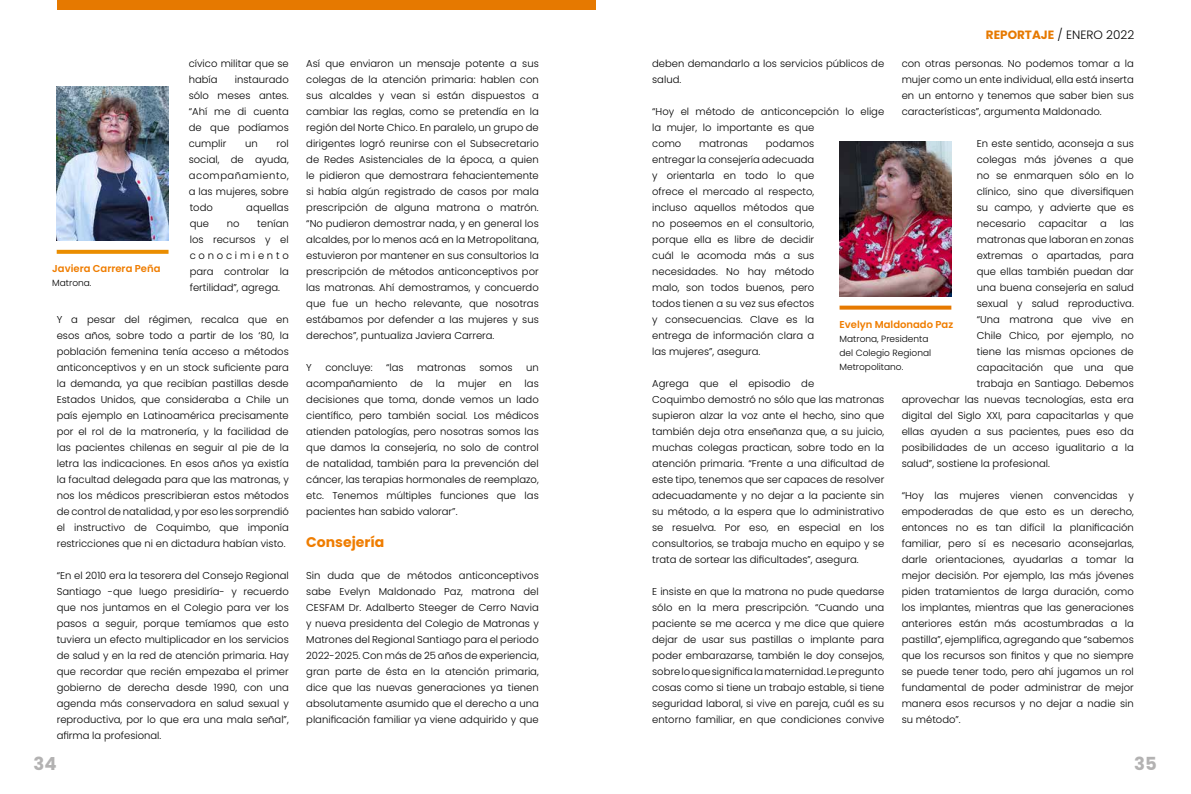
<style>
.page{position:relative;width:1191px;height:794px;background:#fff}
.page>*{position:absolute;margin:0;border:0;box-sizing:border-box;transform-origin:0 0}
.t1{font:700 18px "Poppins";color:#b3b2b2}
.t2{font:700 14px "Poppins";color:#ef7d00}
.t3{font:300 12px "Poppins";color:#000}
.t4{font:300 10px/16px "Poppins";color:#000;text-align:justify}
.t5{font:600 10px "Poppins";color:#ef7d00}
.t6{font:300 9px/14px "Poppins";color:#000}
.s1{font-weight:700;color:#e67900}
</style>
<div class="page">
<img style="left:839px;top:142px;width:112px;height:155px">
<img style="left:57px;top:87px;width:111px;height:154px">
<svg style="left:57px;top:250px;width:111px;height:4px"></svg>
<svg style="left:839px;top:306px;width:112px;height:4px"></svg>
<div style="left:57px;top:0;width:538px;height:10px;background:#e67900"></div>
<p class="t4" style="left:189px;top:56px;width:101px">cívico militar que se había</p>
<p class="t4" style="left:189px;top:72px;width:102px;text-indent:46px">instaurado sólo meses antes. “Ahí me di cuenta de que podíamos cumplir</p>
<p class="t4" style="left:189px;top:136px;width:102px;text-indent:88px">rol social, de ayuda, acompañamiento, a las mujeres, sobre todo</p>
<p class="t4" style="left:245px;top:136px;width:14px">un</p>
<p class="t4" style="left:246px;top:200px;width:44px">aquellas</p>
<p class="t4" style="left:190px;top:216px;width:101px;text-indent:68px">tenían los recursos y el conocimiento para controlar la fertilidad”, agrega.</p>
<p class="t4" style="left:57px;top:312px;width:234px">Y a pesar del régimen, recalca que en esos años, sobre todo a partir de los ‘80, la población femenina tenía acceso a métodos anticonceptivos y en un stock suficiente para la demanda, ya que recibían pastillas desde Estados Unidos, que consideraba a Chile un país ejemplo en Latinoamérica precisamente por el rol de la matronería, y la facilidad de las pacientes chilenas en seguir al pie de la letra las indicaciones. En esos años ya existía la facultad delegada para que las matronas, y nos los médicos prescribieran estos métodos de control de natalidad, y por eso les sorprendió el instructivo de Coquimbo, que imponía restricciones que ni en dictadura habían visto.</p>
<p class="t4" style="left:57px;top:568px;width:234px">“En el 2010 era la tesorera del Consejo Regional Santiago -que luego presidiría- y recuerdo que nos juntamos en el Colegio para ver los pasos a seguir, porque temíamos que esto tuviera un efecto multiplicador en los servicios de salud y en la red de atención primaria. Hay que recordar que recién empezaba el primer gobierno de derecha desde 1990, con una agenda más conservadora en salud sexual y reproductiva, por lo que era una mala señal”, afirma la profesional.</p>
<p class="t4" style="left:190px;top:216px;width:21px">que</p>
<p class="t4" style="left:227px;top:216px;width:14px">no</p>
<p class="t5" style="left:52px;top:263px;width:110px">Javiera Carrera Peña</p>
<p class="t6" style="left:52px;top:276px;width:41px">Matrona.</p>
<p class="t4" style="left:306px;top:56px;width:234px">Así que enviaron un mensaje potente a sus colegas de la atención primaria: hablen con sus alcaldes y vean si están dispuestos a cambiar las reglas, como se pretendía en la región del Norte Chico. En paralelo, un grupo de dirigentes logró reunirse con el Subsecretario de Redes Asistenciales de la época, a quien le pidieron que demostrara fehacientemente si había algún registrado de casos por mala prescripción de alguna matrona o matrón. “No pudieron demostrar nada, y en general los alcaldes, por lo menos acá en la Metropolitana, estuvieron por mantener en sus consultorios la prescripción de métodos anticonceptivos por las matronas. Ahí demostramos, y concuerdo que fue un hecho relevante, que nosotras estábamos por defender a las mujeres y sus derechos”, puntualiza Javiera Carrera.</p>
<p class="t4" style="left:306px;top:360px;width:7px">Y</p>
<p class="t4" style="left:325px;top:360px;width:49px">concluye:</p>
<p class="t4" style="left:386px;top:360px;width:19px">“las</p>
<p class="t4" style="left:417px;top:360px;width:50px">matronas</p>
<p class="t4" style="left:479px;top:360px;width:35px">somos</p>
<p class="t4" style="left:526px;top:360px;width:14px">un</p>
<p class="t4" style="left:306px;top:376px;width:93px">acompañamiento</p>
<p class="t4" style="left:410px;top:376px;width:14px">de</p>
<p class="t4" style="left:436px;top:376px;width:11px">la</p>
<p class="t4" style="left:458px;top:376px;width:30px">mujer</p>
<p class="t4" style="left:499px;top:376px;width:14px">en</p>
<p class="t4" style="left:306px;top:376px;width:234px;text-indent:218px">las decisiones que toma, donde vemos un lado científico, pero también social. Los médicos atienden patologías, pero nosotras somos las que damos la consejería, no solo de control de natalidad, también para la prevención del cáncer, las terapias hormonales de reemplazo, etc. Tenemos múltiples funciones que las pacientes han sabido valorar”.</p>
<h2 class="t2" style="left:306px;top:534px;width:80px">Consejería</h2>
<p class="t4" style="left:306px;top:568px;width:234px">Sin duda que de métodos anticonceptivos sabe Evelyn Maldonado Paz, matrona del CESFAM Dr. Adalberto Steeger de Cerro Navia y nueva presidenta del Colegio de Matronas y Matrones del Regional Santiago para el periodo 2022-2025. Con más de 25 años de experiencia, gran parte de ésta en la atención primaria, dice que las nuevas generaciones ya tienen absolutamente asumido que el derecho a una planificación familiar ya viene adquirido y que</p>
<p class="t3" style="left:985px;top:28px;width:150px"><span class="s1">REPORTAJE</span> / ENERO 2022</p>
<p class="t4" style="left:652px;top:56px;width:233px">deben demandarlo a los servicios públicos de salud.</p>
<p class="t4" style="left:652px;top:104px;width:233px;text-align:left">“Hoy el método de anticoncepción lo elige la mujer, lo importante es que<br>como</p>
<p class="t4" style="left:901px;top:56px;width:234px">con otras personas. No podemos tomar a la mujer como un ente individual, ella está inserta en un entorno y tenemos que saber bien sus características”, argumenta Maldonado.</p>
<p class="t4" style="left:976px;top:136px;width:159px">En este sentido, aconseja a sus colegas más jóvenes a que no se enmarquen sólo en lo clínico, sino que diversifiquen su campo, y advierte que es necesario</p>
<p class="t4" style="left:652px;top:136px;width:164px;text-indent:114px">podamos entregar la consejería adecuada y orientarla en todo lo que ofrece el mercado al respecto, incluso aquellos métodos que no poseemos en el consultorio, porque ella es libre de decidir cuál le acomoda más a sus necesidades. No hay método malo, son todos buenos, pero todos tienen a su vez sus efectos y consecuencias. Clave es la entrega de información clara a las mujeres”, asegura.</p>
<p class="t4" style="left:652px;top:376px;width:234px;text-align:left">Agrega que el episodio de<br>Coquimbo demostró no sólo que las matronas supieron alzar la voz ante el hecho, sino que también deja otra enseñanza que, a su juicio, muchas colegas practican, sobre todo en la atención primaria. “Frente a una dificultad de este tipo, tenemos que ser capaces de resolver adecuadamente y no dejar a la paciente sin su método, a la espera que lo administrativo se resuelva. Por eso, en especial en los consultorios, se trabaja mucho en equipo y se trata de sortear las dificultades”, asegura.</p>
<p class="t4" style="left:652px;top:584px;width:234px">E insiste en que la matrona no pude quedarse sólo en la mera prescripción. “Cuando una paciente se me acerca y me dice que quiere dejar de usar sus pastillas o implante para poder embarazarse, también le doy consejos, sobre lo que significa la maternidad. Le pregunto cosas como si tiene un trabajo estable, si tiene seguridad laboral, si vive en pareja, cuál es su entorno familiar, en que condiciones convive</p>
<p class="t4" style="left:699px;top:136px;width:50px">matronas</p>
<p class="t4" style="left:1038px;top:216px;width:50px">capacitar</p>
<p class="t4" style="left:1100px;top:216px;width:8px">a</p>
<p class="t4" style="left:1119px;top:216px;width:16px">las</p>
<p class="t4" style="left:976px;top:232px;width:158px">matronas que laboran en zonas</p>
<p class="t4" style="left:976px;top:248px;width:159px">extremas o apartadas, para</p>
<p class="t4" style="left:976px;top:264px;width:159px">que ellas también puedan dar</p>
<p class="t4" style="left:976px;top:280px;width:159px">una buena consejería en salud</p>
<p class="t4" style="left:976px;top:296px;width:158px">sexual y salud reproductiva.</p>
<p class="t4" style="left:976px;top:312px;width:159px">“Una matrona que vive en</p>
<p class="t4" style="left:976px;top:328px;width:158px">Chile Chico, por ejemplo, no</p>
<p class="t4" style="left:976px;top:344px;width:158px">tiene las mismas opciones de</p>
<p class="t4" style="left:976px;top:360px;width:158px">capacitación que una que</p>
<p class="t4" style="left:976px;top:376px;width:159px">trabaja en Santiago. Debemos</p>
<p class="t4" style="left:901px;top:392px;width:234px">aprovechar las nuevas tecnologías, esta era</p>
<p class="t4" style="left:901px;top:408px;width:234px">digital del Siglo XXI, para capacitarlas y que</p>
<p class="t4" style="left:901px;top:424px;width:233px">ellas ayuden a sus pacientes, pues eso da</p>
<p class="t4" style="left:901px;top:440px;width:234px">posibilidades de un acceso igualitario a la</p>
<p class="t4" style="left:901px;top:456px;width:150px">salud”, sostiene la profesional.</p>
<p class="t4" style="left:901px;top:488px;width:234px">“Hoy las mujeres vienen convencidas y empoderadas de que esto es un derecho, entonces no es tan difícil la planificación familiar, pero sí es necesario aconsejarlas, darle orientaciones, ayudarlas a tomar la mejor decisión. Por ejemplo, las más jóvenes piden tratamientos de larga duración, como los implantes, mientras que las generaciones anteriores están más acostumbradas a la pastilla”, ejemplifica, agregando que “sabemos que los recursos son finitos y que no siempre se puede tener todo, pero ahí jugamos un rol fundamental de poder administrar de mejor manera esos recursos y no dejar a nadie sin su método”.</p>
<p class="t5" style="left:839px;top:318px;width:115px">Evelyn Maldonado Paz</p>
<p class="t6" style="left:839px;top:332px;width:93px">Matrona, Presidenta del Colegio Regional<br>Metropolitano.</p>
<h1 class="t1" style="left:34px;top:753px;width:25px">34</h1>
<h1 class="t1" style="left:1134px;top:753px;width:24px">35</h1>
</div>
